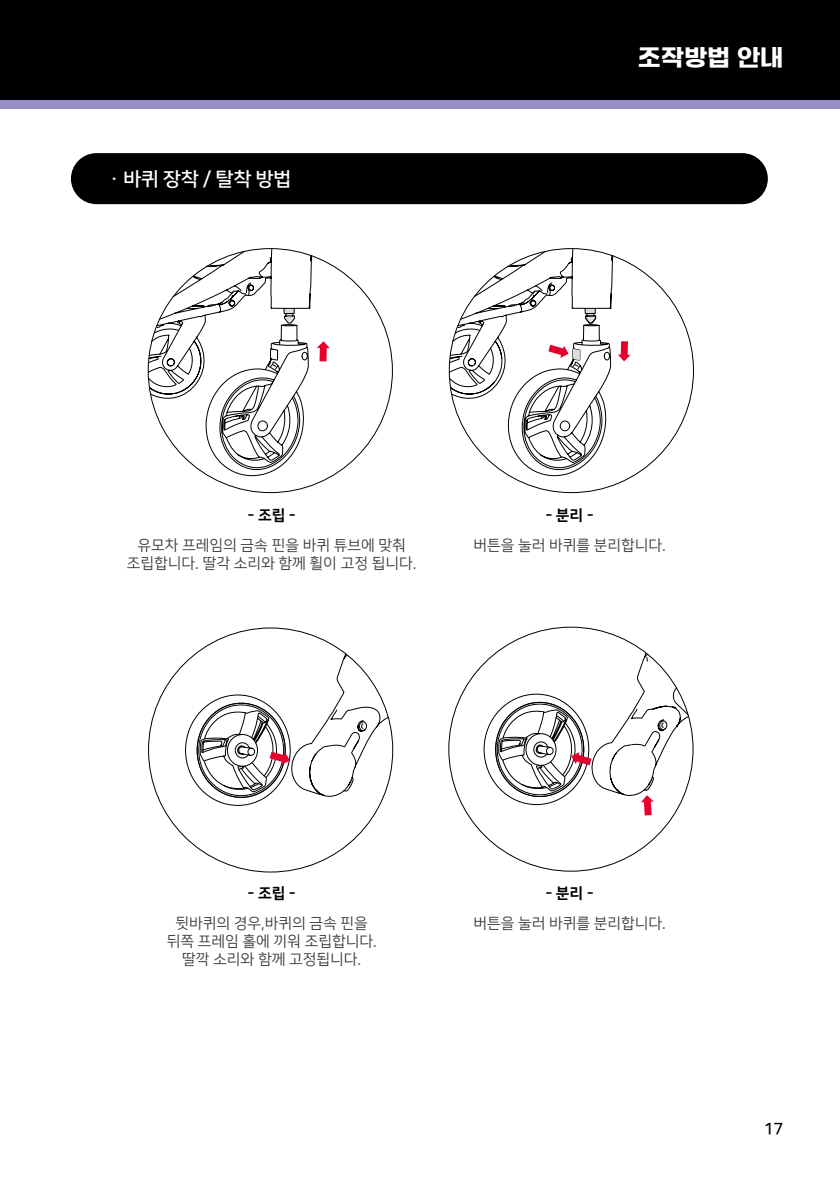
<style>
.page{position:relative;width:840px;height:1191px;background:#fff}
.page>*{position:absolute;margin:0;border:0;box-sizing:border-box;transform-origin:0 0}
.t1{font:24px "Gmarket Sans TTF Bold";color:#fff}
.t2{font:19px "Nanum Square B";letter-spacing:-.025em;color:#fff;scale:1.05 1}
.t3{font:16px "Nanum Square B";color:#000}
.t4{font:15px/18px "Nanum Square R";color:#3e3a39;text-align:center}
.t5{font:15px "Nanum Square EB";color:#000}
</style>
<div class="page">
<div style="left:0;top:99px;width:839px;height:10px;background:#9a8ec3"></div>
<div style="left:0;top:0;width:839px;height:100px;background:#000"></div>
<div style="left:71px;top:153px;width:696px;height:51px;background:#000;border-radius:26px"></div>
<svg style="left:448px;top:204px;width:182px;height:272px"></svg>
<svg style="left:147px;top:204px;width:182px;height:272px"></svg>
<svg style="left:196px;top:653px;width:193px;height:145px"></svg>
<svg style="left:495px;top:652px;width:194px;height:163px"></svg>
<p class="t2" style="left:105px;top:169px;width:179px">ㆍ바퀴 장착 / 탈착 방법</p>
<h1 class="t1" style="left:637px;top:44px;width:147px">조작방법 안내</h1>
<p class="t5" style="left:248px;top:506px;width:49px">- 조립 -</p>
<p class="t4" style="left:127px;top:536px;width:291px">유모차 프레임의 금속 핀을 바퀴 튜브에 맞춰 조립합니다. 딸각 소리와 함께 휠이 고정 됩니다.</p>
<p class="t5" style="left:545px;top:506px;width:49px">- 분리 -</p>
<p class="t4" style="left:473px;top:536px;width:194px">버튼을 눌러 바퀴를 분리합니다.</p>
<p class="t5" style="left:248px;top:885px;width:49px">- 조립 -</p>
<p class="t4" style="left:166px;top:915px;width:211px">뒷바퀴의 경우,바퀴의 금속 핀을 뒤쪽 프레임 홀에 끼워 조립합니다. 딸깍 소리와 함께 고정됩니다.</p>
<p class="t5" style="left:545px;top:885px;width:49px">- 분리 -</p>
<p class="t4" style="left:473px;top:915px;width:194px">버튼을 눌러 바퀴를 분리합니다.</p>
<p class="t3" style="left:763px;top:1120px;width:21px">17</p>
</div>
